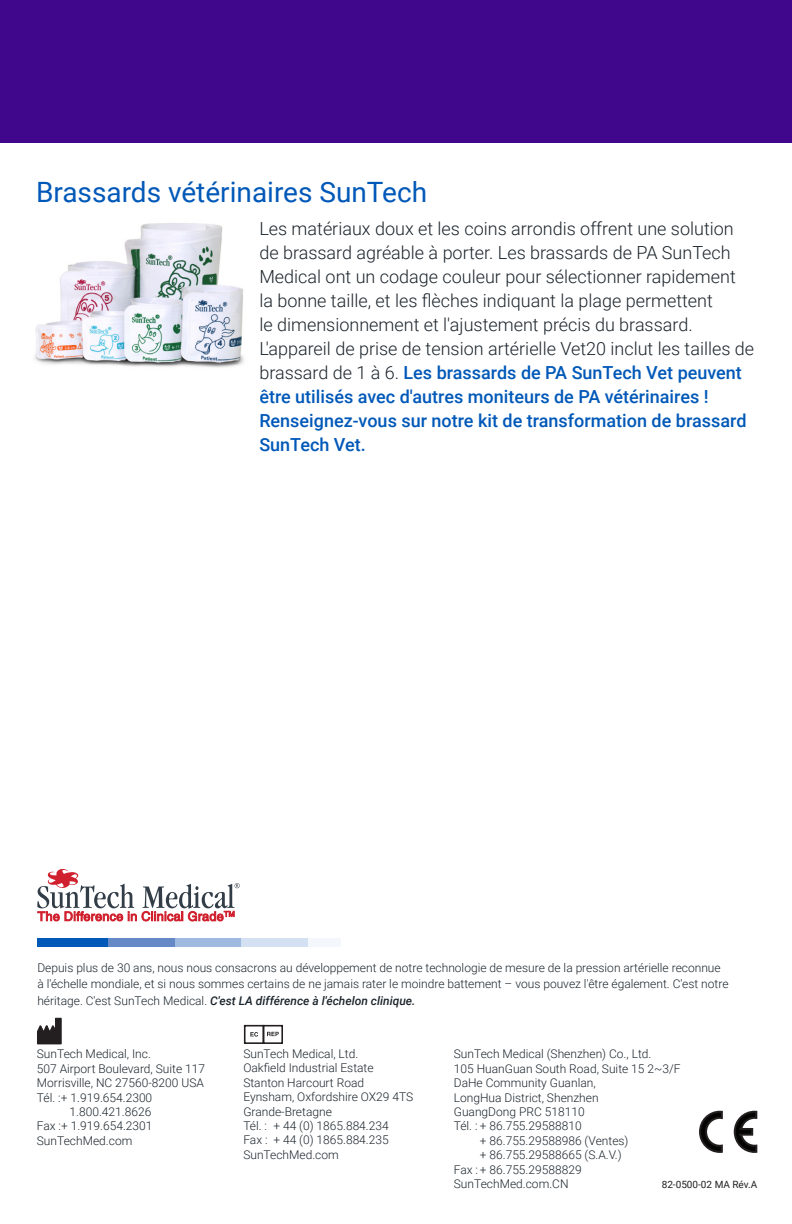
<style>
.page{position:relative;width:792px;height:1224px;background:#fff}
.page>*{position:absolute;margin:0;border:0;box-sizing:border-box;transform-origin:0 0}
.t1{font:28px "Roboto";color:#0058b8}
.t2{font:300 18px/24px "Roboto";color:#1b242b}
.t3{font:300 12px/16.8px "Roboto";color:#1b242b}
.Part_number{font:10px "Roboto";color:#231f20}
.s1{font-weight:500;color:#0058b8}
.s2{font-weight:500;font-style:italic}
</style>
<div class="page">
<svg style="left:699px;top:1110px;width:24px;height:43px"></svg>
<svg style="left:733px;top:1110px;width:25px;height:43px"></svg>
<div style="left:739px;top:1129px;width:13px;height:6px;background:#040503"></div>
<div style="left:738px;top:1128px;width:15px;height:8px;border:2px solid #231f20"></div>
<div style="left:37px;top:938px;width:71px;height:9px;background:#0058b8"></div>
<div style="left:108px;top:938px;width:67px;height:9px;background:#6489c6"></div>
<div style="left:175px;top:938px;width:67px;height:9px;background:#9fbae1"></div>
<div style="left:242px;top:938px;width:66px;height:9px;background:#d3e1f2"></div>
<div style="left:308px;top:938px;width:33px;height:9px;background:#f4f7fc"></div>
<svg style="left:37px;top:869px;width:203px;height:52px"></svg>
<div style="left:263px;top:1025px;width:20px;height:19px;border:2px solid #231f20"></div>
<svg style="left:250px;top:1032px;width:8px;height:5px"></svg>
<svg style="left:267px;top:1032px;width:12px;height:4px"></svg>
<div style="left:244px;top:1025px;width:20px;height:19px;border:2px solid #231f20"></div>
<svg style="left:37px;top:1018px;width:24px;height:26px"></svg>
<div style="left:0;top:0;width:792px;height:142px;background:#40068b"></div>
<img style="left:35px;top:223px;width:209px;height:145px">
<p class="t1" style="left:36px;top:172px;width:393px">Brassards vétérinaires SunTech</p>
<p class="t2" style="left:259px;top:216px;width:496px">Les matériaux doux et les coins arrondis offrent une solution de brassard agréable à porter. Les brassards de PA SunTech Medical ont un codage couleur pour sélectionner rapidement<br>la bonne taille, et les flèches indiquant la plage permettent<br>le dimensionnement et l'ajustement précis du brassard.<br>L'appareil de prise de tension artérielle Vet20 inclut les tailles de brassard de 1 à 6. <span class="s1">Les brassards de PA SunTech Vet peuvent être utilisés avec d'autres moniteurs de PA vétérinaires !<br>Renseignez-vous sur notre kit de transformation de brassard SunTech Vet.</span></p>
<p class="t3" style="left:37px;top:959px;width:693px">Depuis plus de 30 ans, nous nous consacrons au développement de notre technologie de mesure de la pression artérielle reconnue à l'échelle mondiale, et si nous sommes certains de ne jamais rater le moindre battement – vous pouvez l'être également. C'est notre héritage. C'est SunTech Medical. <span class="s2">C'est LA différence à l'échelon clinique.</span></p>
<p class="t3" style="left:37px;top:1045px;width:116px">SunTech Medical, Inc.</p>
<p class="t3" style="left:37px;top:1060px;width:170px">507 Airport Boulevard, Suite 117</p>
<p class="t3" style="left:37px;top:1074px;width:169px">Morrisville, NC 27560-8200 USA</p>
<p class="t3" style="left:37px;top:1088px;width:117px">Tél. :+ 1.919.654.2300</p>
<p class="t3" style="left:70px;top:1103px;width:83px">1.800.421.8626</p>
<p class="t3" style="left:37px;top:1117px;width:117px">Fax :+ 1.919.654.2301</p>
<p class="t3" style="left:37px;top:1132px;width:97px">SunTechMed.com</p>
<p class="t3" style="left:243px;top:1045px;width:116px">SunTech Medical, Ltd.</p>
<p class="t3" style="left:243px;top:1059px;width:132px">Oakfield Industrial Estate</p>
<p class="t3" style="left:243px;top:1074px;width:122px">Stanton Harcourt Road</p>
<p class="t3" style="left:243px;top:1088px;width:171px">Eynsham, Oxfordshire OX29 4TS</p>
<p class="t3" style="left:243px;top:1103px;width:90px">Grande-Bretagne</p>
<p class="t3" style="left:243px;top:1117px;width:147px">Tél. : + 44 (0) 1865.884.234</p>
<p class="t3" style="left:243px;top:1131px;width:147px">Fax : + 44 (0) 1865.884.235</p>
<p class="t3" style="left:243px;top:1146px;width:97px">SunTechMed.com</p>
<p class="t3" style="left:454px;top:1045px;width:199px">SunTech Medical (Shenzhen) Co., Ltd.</p>
<p class="t3" style="left:454px;top:1060px;width:228px">105 HuanGuan South Road, Suite 15 2~3/F</p>
<p class="t3" style="left:454px;top:1074px;width:143px">DaHe Community Guanlan,</p>
<p class="t3" style="left:454px;top:1088px;width:146px">LongHua District, Shenzhen</p>
<p class="t3" style="left:454px;top:1103px;width:132px">GuangDong PRC 518110</p>
<p class="t3" style="left:454px;top:1117px;width:129px">Tél. : + 86.755.29588810</p>
<p class="t3" style="left:480px;top:1132px;width:150px">+ 86.755.29588986 (Ventes)</p>
<p class="t3" style="left:480px;top:1146px;width:143px">+ 86.755.29588665 (S.A.V.)</p>
<p class="t3" style="left:454px;top:1160px;width:129px">Fax : + 86.755.29588829</p>
<p class="t3" style="left:454px;top:1175px;width:116px">SunTechMed.com.CN</p>
<p class="Part_number" style="left:662px;top:1177px;width:97px">82-0500-02 MA Rév.A</p>
</div>
